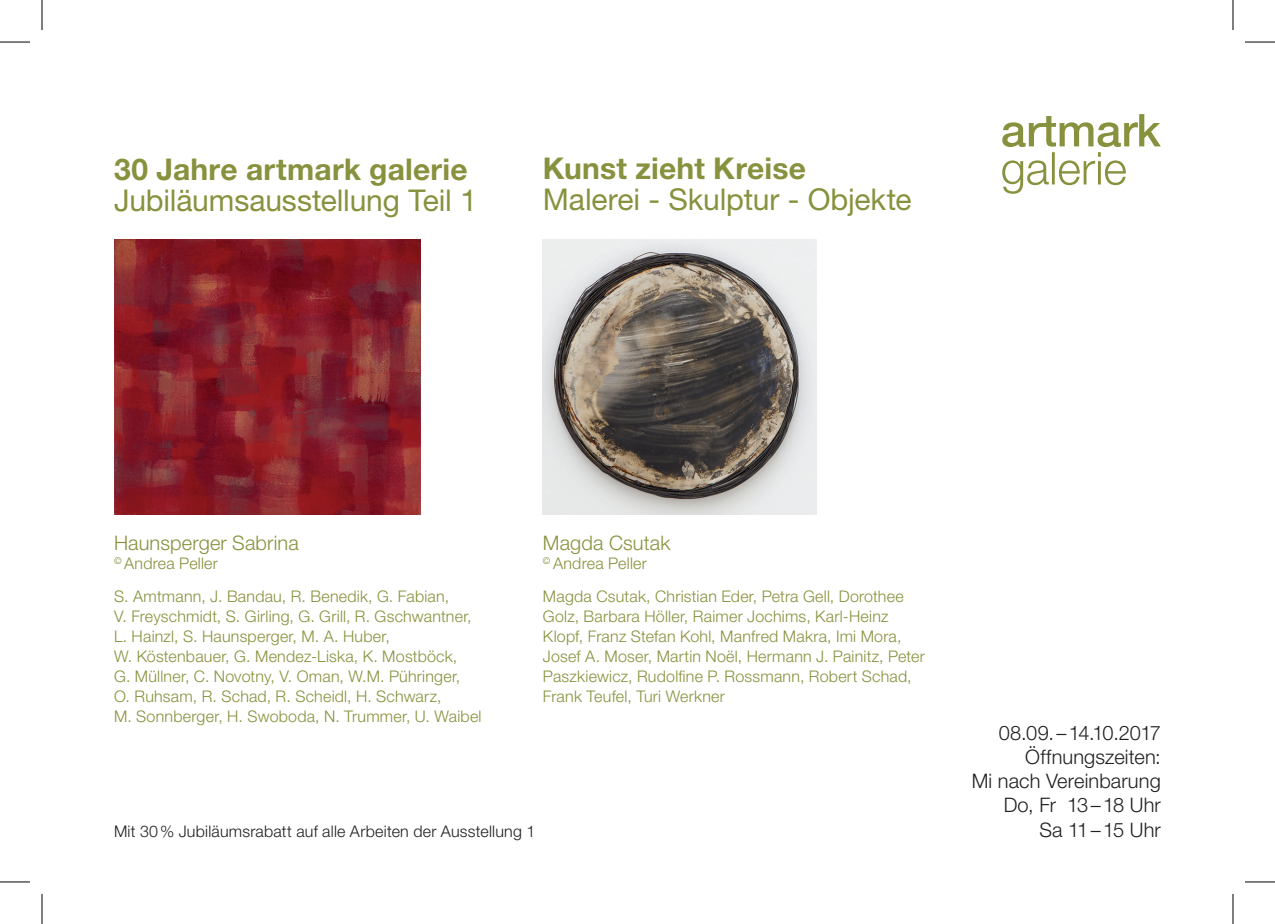
<style>
.page{position:relative;width:1275px;height:924px;background:#fff}
.page>*{position:absolute;margin:0;border:0;box-sizing:border-box;transform-origin:0 0}
.t1{font:30px "Helvetica Neue LT Pro";letter-spacing:-.005em;color:#88913d}
.t2{font:700 30px "Helvetica Neue LT Pro";letter-spacing:.005em;color:#88913d}
.t3{font:300 20px/24px "Helvetica Neue LT Pro";letter-spacing:.005em;color:#231f20;text-align:right}
.t4{font:300 20px "Helvetica Neue LT Pro";letter-spacing:.005em;color:#88913d}
.t5{font:300 16px/20px "Helvetica Neue LT Pro";letter-spacing:.015em;color:#88913d}
.t6{font:300 16px "Helvetica Neue LT Pro";letter-spacing:.015em;color:#231f20}
</style>
<div class="page">
<svg style="left:1002px;top:114px;width:158px;height:80px"></svg>
<img style="left:543px;top:240px;width:274px;height:274px">
<img style="left:114px;top:240px;width:307px;height:274px">
<hr style="left:0;top:42px;width:30px;height:1px;background:#000">
<hr style="left:1245px;top:42px;width:30px;height:1px;background:#000">
<hr style="left:0;top:881px;width:30px;height:1px;background:#000">
<hr style="left:1245px;top:881px;width:30px;height:1px;background:#000">
<hr style="left:42px;top:0;width:1px;height:30px;background:#000">
<hr style="left:42px;top:893px;width:1px;height:30px;background:#000">
<hr style="left:1232px;top:0;width:1px;height:30px;background:#000">
<hr style="left:1232px;top:893px;width:1px;height:30px;background:#000">
<h1 class="t2" style="left:114px;top:150px;width:355px">30 Jahre artmark galerie</h1>
<h1 class="t1" style="left:114px;top:182px;width:364px">Jubiläumsausstellung Teil 1</h1>
<h1 class="t2" style="left:543px;top:150px;width:265px">Kunst zieht Kreise</h1>
<h1 class="t1" style="left:543px;top:182px;width:370px">Malerei - Skulptur - Objekte</h1>
<p class="t4" style="left:114px;top:530px;width:186px">Haunsperger Sabrina</p>
<p class="t5" style="left:114px;top:552px;width:105px"><sup>©</sup> Andrea Peller</p>
<p class="t4" style="left:543px;top:530px;width:129px">Magda Csutak</p>
<p class="t5" style="left:543px;top:552px;width:105px"><sup>©</sup> Andrea Peller</p>
<p class="t5" style="left:114px;top:585px;width:369px">S. Amtmann, J. Bandau, R. Benedik, G. Fabian,<br>V. Freyschmidt, S. Girling, G. Grill, R. Gschwantner, L. Hainzl, S. Haunsperger, M. A. Huber,<br>W. Köstenbauer, G. Mendez-Liska, K. Mostböck,<br>G. Müllner, C. Novotny, V. Oman, W.M. Pühringer,<br>O. Ruhsam, R. Schad, R. Scheidl, H. Schwarz,<br>M. Sonnberger, H. Swoboda, N. Trummer, U. Waibel</p>
<p class="t5" style="left:543px;top:585px;width:383px">Magda Csutak, Christian Eder, Petra Gell, Dorothee Golz, Barbara Höller, Raimer Jochims, Karl-Heinz Klopf, Franz Stefan Kohl, Manfred Makra, Imi Mora, Josef A. Moser, Martin Noël, Hermann J. Painitz, Peter Paszkiewicz, Rudolfine P. Rossmann, Robert Schad, Frank Teufel, Turi Werkner</p>
<p class="t6" style="left:114px;top:820px;width:423px">Mit 30% Jubiläumsrabatt auf alle Arbeiten der Ausstellung 1</p>
<p class="t3" style="left:972px;top:720px;width:190px">08.09.–14.10.2017<br>Öffnungszeiten:<br>Mi nach Vereinbarung<br>Do, Fr 13–18 Uhr<br>Sa 11–15 Uhr</p>
</div>
